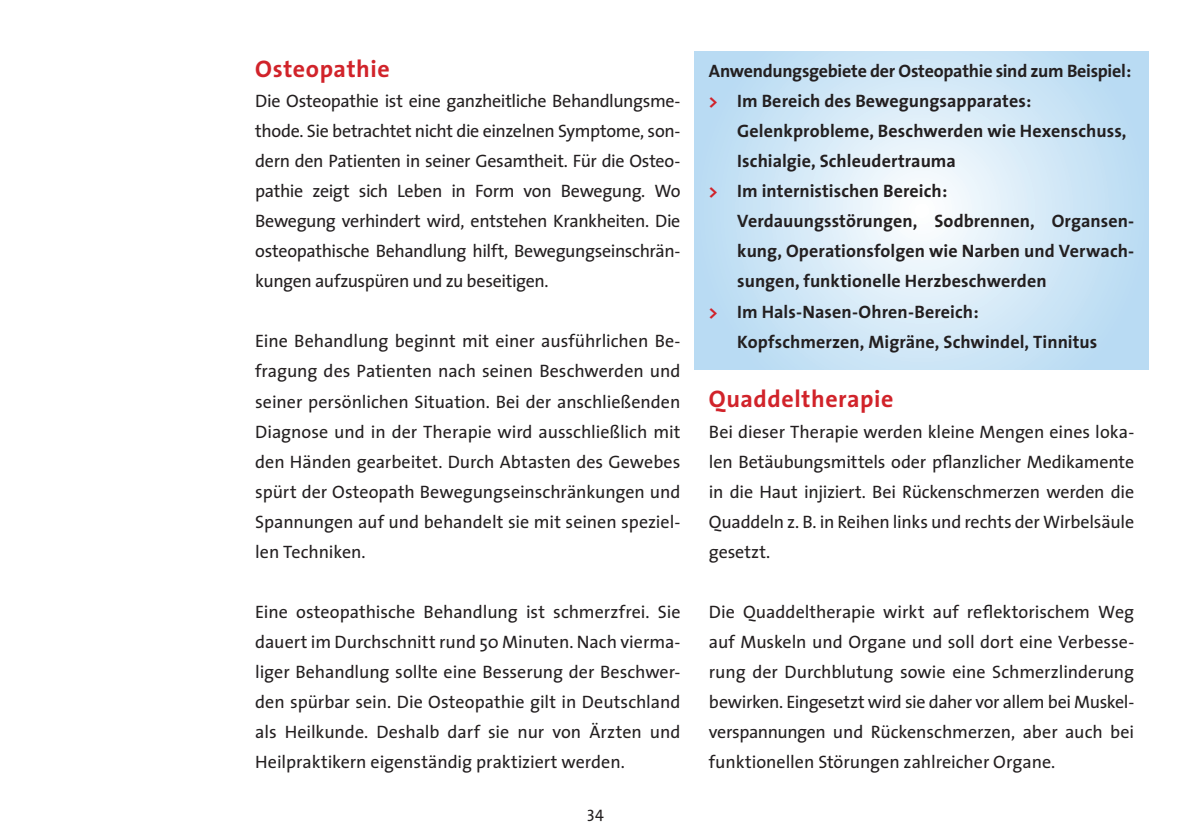
<style>
.page{position:relative;width:1191px;height:840px;background:#fff}
.page>*{position:absolute;margin:0;border:0;box-sizing:border-box;transform-origin:0 0}
.t1{font:700 24px "The Sans";letter-spacing:.025em;color:#d1232a}
.t2{font:18px/30px "The Sans";letter-spacing:-.01em;color:#231f20;text-align:justify}
.t3{font:700 18px "The Sans";letter-spacing:.005em;color:#231f20}
.t4{font:700 18px/30px "The Sans";letter-spacing:-.015em;color:#231f20}
.t5{font:16px "The Sans";color:#231f20}
.s1{color:#d1232a}
</style>
<div class="page">
<svg style="left:694px;top:51px;width:454px;height:318px;background:#d0e6f6"></svg>
<h1 class="t1" style="left:255px;top:49px;width:136px">Osteopathie</h1>
<p class="t2" style="left:255px;top:85px;width:427px">Die Osteopathie ist eine ganzheitliche Behandlungsme&shy;thode. Sie betrachtet nicht die einzelnen Symptome, son&shy;dern den Patienten in seiner Gesamtheit. Für die Osteo&shy;pathie zeigt sich Leben in Form von Bewegung. Wo Bewegung verhindert wird, entstehen Krankheiten. Die osteopathische Behandlung hilft, Bewegungseinschrän&shy;kungen aufzuspüren und zu beseitigen.</p>
<p class="t2" style="left:255px;top:325px;width:427px">Eine Behandlung beginnt mit einer ausführlichen Be&shy;fragung des Patienten nach seinen Beschwerden und seiner persönlichen Situation. Bei der anschließenden Diagnose und in der Therapie wird ausschließlich mit den Händen gearbeitet. Durch Abtasten des Gewebes spürt der Osteopath Bewegungseinschränkungen und Spannungen auf und behandelt sie mit seinen speziel&shy;len Techniken.</p>
<p class="t2" style="left:255px;top:595px;width:427px">Eine osteopathische Behandlung ist schmerzfrei. Sie dauert im Durchschnitt rund 50 Minuten. Nach vierma&shy;liger Behandlung sollte eine Besserung der Beschwer&shy;den spürbar sein. Die Osteopathie gilt in Deutschland als Heilkunde. Deshalb darf sie nur von Ärzten und Heilpraktikern eigenständig praktiziert werden.</p>
<p class="t5" style="left:587px;top:798px;width:18px">34</p>
<p class="t4" style="left:709px;top:56px;width:424px">Anwendungsgebiete der Osteopathie sind zum Beispiel: <span class="s1">&gt;</span> Im Bereich des Bewegungsapparates:</p>
<p class="t3" style="left:737px;top:116px;width:391px">Gelenkprobleme, Beschwerden wie Hexenschuss,</p>
<p class="t3" style="left:737px;top:146px;width:220px">Ischialgie, Schleudertrauma</p>
<p class="t3" style="left:709px;top:176px;width:240px"><span class="s1">&gt;</span> Im internistischen Bereich:</p>
<p class="t3" style="left:737px;top:206px;width:398px">Verdauungsstörungen, Sodbrennen, Organsen-</p>
<p class="t3" style="left:737px;top:236px;width:398px">kung, Operationsfolgen wie Narben und Verwach-</p>
<p class="t3" style="left:737px;top:266px;width:311px">sungen, funktionelle Herzbeschwerden</p>
<p class="t3" style="left:709px;top:296px;width:271px"><span class="s1">&gt;</span> Im Hals-Nasen-Ohren-Bereich:</p>
<p class="t3" style="left:737px;top:326px;width:361px">Kopfschmerzen, Migräne, Schwindel, Tinnitus</p>
<h1 class="t1" style="left:709px;top:379px;width:186px">Quaddeltherapie</h1>
<p class="t2" style="left:709px;top:415px;width:427px">Bei dieser Therapie werden kleine Mengen eines loka&shy;len Betäubungsmittels oder pflanzlicher Medikamente in die Haut injiziert. Bei Rückenschmerzen werden die Quaddeln z. B. in Reihen links und rechts der Wirbelsäule gesetzt.</p>
<p class="t2" style="left:709px;top:595px;width:427px">Die Quaddeltherapie wirkt auf reflektorischem Weg auf Muskeln und Organe und soll dort eine Verbesse&shy;rung der Durchblutung sowie eine Schmerzlinderung bewirken. Eingesetzt wird sie daher vor allem bei Muskel&shy;verspannungen und Rückenschmerzen, aber auch bei funktionellen Störungen zahlreicher Organe.</p>
</div>
